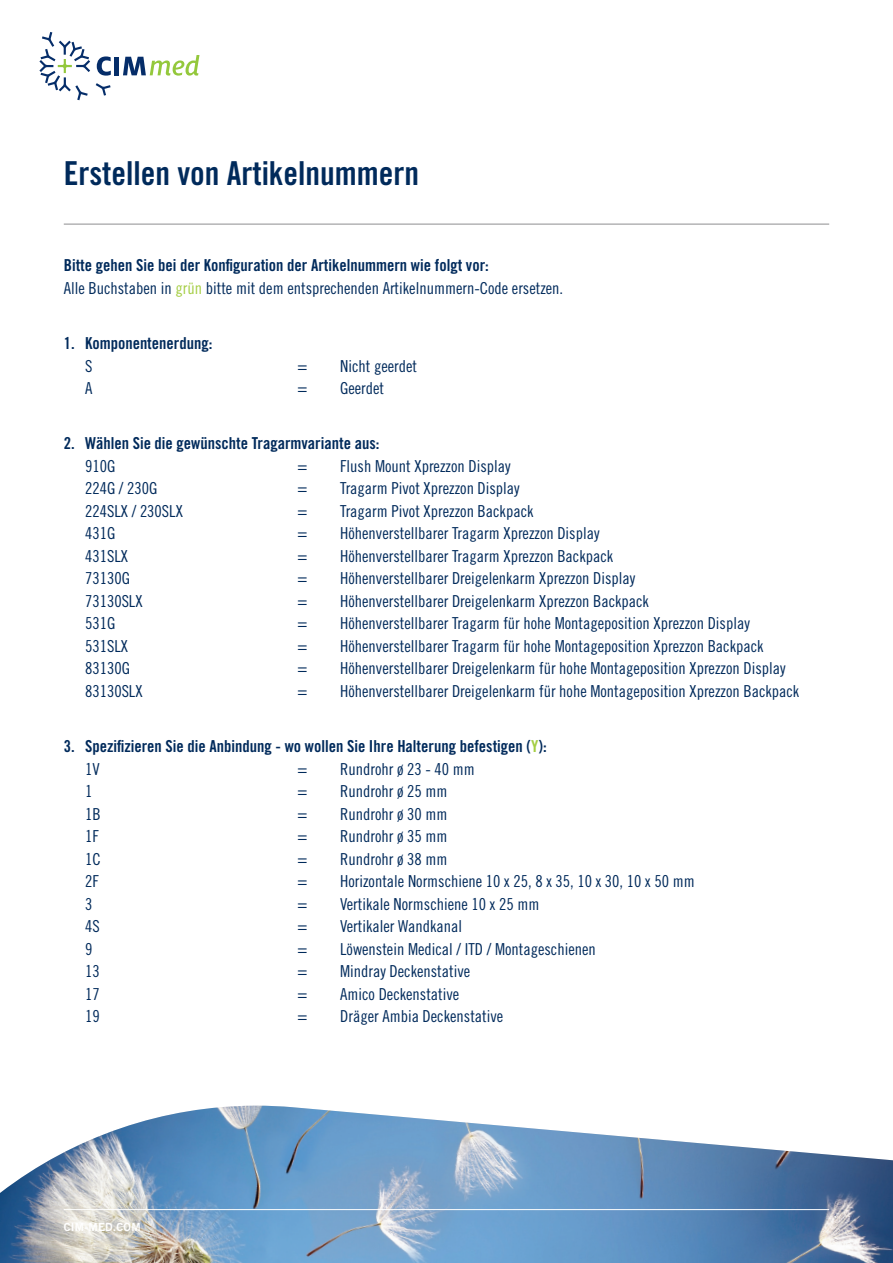
<style>
.page{position:relative;width:893px;height:1263px;background:#fff}
.page>*{position:absolute;margin:0;border:0;box-sizing:border-box;transform-origin:0 0}
.t1{font:33px "Trade Gothic LT Std Bd Cn 20";color:#002a5b}
.t2{font:16.5px "Trade Gothic LT Std Cn 18";color:#002a5b}
.t3{font:16.5px "Trade Gothic LT Std Bd Cn 20";color:#002a5b}
.t4{font:11.25px "Trade Gothic LT Std Bd 2";letter-spacing:.02em;color:#fff}
.s1{color:#a5ce44}
</style>
<div class="page">
<svg style="left:96px;top:83px;width:15px;height:13px"></svg>
<svg style="left:97px;top:56px;width:14px;height:20px"></svg>
<div style="left:114px;top:57px;width:5px;height:18px;background:#052d69"></div>
<svg style="left:123px;top:55px;width:76px;height:21px"></svg>
<svg style="left:39px;top:32px;width:51px;height:68px"></svg>
<hr style="left:64px;top:224px;width:765px;height:1px;background:#8e8e8f">
<img style="left:0;top:1106px;width:893px;height:157px">
<hr style="left:64px;top:1209px;width:765px;height:1px;background:#fff">
<h1 class="t1" style="left:64px;top:154px;width:357px">Erstellen von Artikelnummern</h1>
<p class="t3" style="left:64px;top:255px;width:427px">Bitte gehen Sie bei der Konfiguration der Artikelnummern wie folgt vor:</p>
<p class="t2" style="left:64px;top:278px;width:501px">Alle Buchstaben in <span class="s1">grün</span> bitte mit dem entsprechenden Artikelnummern-Code ersetzen.</p>
<p class="t3" style="left:64px;top:333px;width:150px">1. Komponentenerdung:</p>
<p class="t2" style="left:85px;top:356px;width:9px">S</p>
<p class="t2" style="left:298px;top:356px;width:11px">=</p>
<p class="t2" style="left:340px;top:356px;width:78px">Nicht geerdet</p>
<p class="t2" style="left:85px;top:378px;width:9px">A</p>
<p class="t2" style="left:298px;top:378px;width:11px">=</p>
<p class="t2" style="left:340px;top:378px;width:46px">Geerdet</p>
<p class="t3" style="left:64px;top:433px;width:317px">2. Wählen Sie die gewünschte Tragarmvariante aus:</p>
<p class="t2" style="left:85px;top:456px;width:32px">910G</p>
<p class="t2" style="left:298px;top:456px;width:11px">=</p>
<p class="t2" style="left:340px;top:456px;width:172px">Flush Mount Xprezzon Display</p>
<p class="t2" style="left:85px;top:479px;width:74px">224G / 230G</p>
<p class="t2" style="left:298px;top:479px;width:11px">=</p>
<p class="t2" style="left:340px;top:479px;width:181px">Tragarm Pivot Xprezzon Display</p>
<p class="t2" style="left:85px;top:501px;width:100px">224SLX / 230SLX</p>
<p class="t2" style="left:298px;top:501px;width:11px">=</p>
<p class="t2" style="left:340px;top:501px;width:195px">Tragarm Pivot Xprezzon Backpack</p>
<p class="t2" style="left:85px;top:524px;width:32px">431G</p>
<p class="t2" style="left:298px;top:524px;width:11px">=</p>
<p class="t2" style="left:340px;top:524px;width:261px">Höhenverstellbarer Tragarm Xprezzon Display</p>
<p class="t2" style="left:85px;top:546px;width:45px">431SLX</p>
<p class="t2" style="left:298px;top:546px;width:11px">=</p>
<p class="t2" style="left:340px;top:546px;width:275px">Höhenverstellbarer Tragarm Xprezzon Backpack</p>
<p class="t2" style="left:85px;top:569px;width:46px">73130G</p>
<p class="t2" style="left:298px;top:569px;width:11px">=</p>
<p class="t2" style="left:340px;top:569px;width:297px">Höhenverstellbarer Dreigelenkarm Xprezzon Display</p>
<p class="t2" style="left:85px;top:591px;width:59px">73130SLX</p>
<p class="t2" style="left:298px;top:591px;width:11px">=</p>
<p class="t2" style="left:340px;top:591px;width:310px">Höhenverstellbarer Dreigelenkarm Xprezzon Backpack</p>
<p class="t2" style="left:85px;top:614px;width:32px">531G</p>
<p class="t2" style="left:298px;top:614px;width:11px">=</p>
<p class="t2" style="left:340px;top:614px;width:411px">Höhenverstellbarer Tragarm für hohe Montageposition Xprezzon Display</p>
<p class="t2" style="left:85px;top:636px;width:45px">531SLX</p>
<p class="t2" style="left:298px;top:636px;width:11px">=</p>
<p class="t2" style="left:340px;top:636px;width:425px">Höhenverstellbarer Tragarm für hohe Montageposition Xprezzon Backpack</p>
<p class="t2" style="left:85px;top:659px;width:46px">83130G</p>
<p class="t2" style="left:298px;top:659px;width:11px">=</p>
<p class="t2" style="left:340px;top:659px;width:447px">Höhenverstellbarer Dreigelenkarm für hohe Montageposition Xprezzon Display</p>
<p class="t2" style="left:85px;top:681px;width:59px">83130SLX</p>
<p class="t2" style="left:298px;top:681px;width:11px">=</p>
<p class="t2" style="left:340px;top:681px;width:461px">Höhenverstellbarer Dreigelenkarm für hohe Montageposition Xprezzon Backpack</p>
<p class="t3" style="left:64px;top:736px;width:484px">3. Spezifizieren Sie die Anbindung - wo wollen Sie Ihre Halterung befestigen (<span class="s1">Y</span>):</p>
<p class="t2" style="left:85px;top:759px;width:16px">1V</p>
<p class="t2" style="left:298px;top:759px;width:11px">=</p>
<p class="t2" style="left:340px;top:759px;width:136px">Rundrohr ø 23 - 40 mm</p>
<p class="t2" style="left:85px;top:781px;width:9px">1</p>
<p class="t2" style="left:298px;top:781px;width:11px">=</p>
<p class="t2" style="left:340px;top:781px;width:109px">Rundrohr ø 25 mm</p>
<p class="t2" style="left:85px;top:804px;width:17px">1B</p>
<p class="t2" style="left:298px;top:804px;width:11px">=</p>
<p class="t2" style="left:340px;top:804px;width:109px">Rundrohr ø 30 mm</p>
<p class="t2" style="left:85px;top:826px;width:15px">1F</p>
<p class="t2" style="left:298px;top:826px;width:11px">=</p>
<p class="t2" style="left:340px;top:826px;width:109px">Rundrohr ø 35 mm</p>
<p class="t2" style="left:85px;top:849px;width:17px">1C</p>
<p class="t2" style="left:298px;top:849px;width:11px">=</p>
<p class="t2" style="left:340px;top:849px;width:109px">Rundrohr ø 38 mm</p>
<p class="t2" style="left:85px;top:871px;width:15px">2F</p>
<p class="t2" style="left:298px;top:871px;width:11px">=</p>
<p class="t2" style="left:340px;top:871px;width:356px">Horizontale Normschiene 10 x 25, 8 x 35, 10 x 30, 10 x 50 mm</p>
<p class="t2" style="left:85px;top:894px;width:9px">3</p>
<p class="t2" style="left:298px;top:894px;width:11px">=</p>
<p class="t2" style="left:340px;top:894px;width:201px">Vertikale Normschiene 10 x 25 mm</p>
<p class="t2" style="left:85px;top:916px;width:16px">4S</p>
<p class="t2" style="left:298px;top:916px;width:11px">=</p>
<p class="t2" style="left:340px;top:916px;width:123px">Vertikaler Wandkanal</p>
<p class="t2" style="left:85px;top:939px;width:9px">9</p>
<p class="t2" style="left:298px;top:939px;width:11px">=</p>
<p class="t2" style="left:340px;top:939px;width:257px">Löwenstein Medical / ITD / Montageschienen</p>
<p class="t2" style="left:85px;top:961px;width:16px">13</p>
<p class="t2" style="left:298px;top:961px;width:11px">=</p>
<p class="t2" style="left:340px;top:961px;width:132px">Mindray Deckenstative</p>
<p class="t2" style="left:85px;top:984px;width:16px">17</p>
<p class="t2" style="left:298px;top:984px;width:11px">=</p>
<p class="t2" style="left:340px;top:984px;width:121px">Amico Deckenstative</p>
<p class="t2" style="left:85px;top:1006px;width:16px">19</p>
<p class="t2" style="left:298px;top:1006px;width:11px">=</p>
<p class="t2" style="left:340px;top:1006px;width:165px">Dräger Ambia Deckenstative</p>
<p class="t4" style="left:64px;top:1220px;width:78px">CIM-MED.COM</p>
</div>
